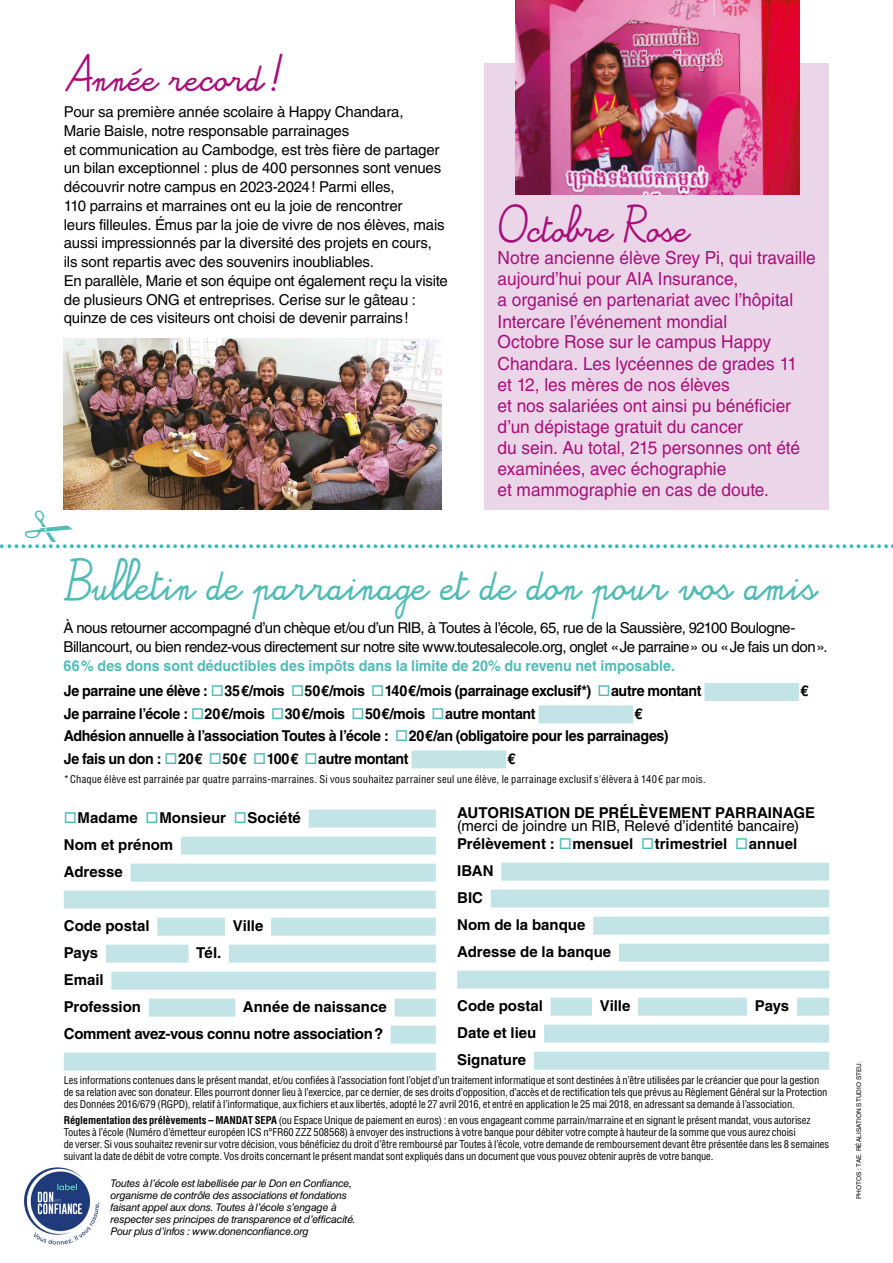
<style>
.page{position:relative;width:893px;height:1263px;background:#fff}
.page>*{position:absolute;margin:0;border:0;box-sizing:border-box;transform-origin:0 0}
.t1{font:28.5px "Alamain";color:#52bbb5}
.t2{font:25.5px "Alamain";color:#31b7bc}
.t3{font:25.5px "Alamain";letter-spacing:.005em;color:#a80f79}
.t4{font:18px/21px "Helvetica LT Std";color:#a80f79;scale:.96 1}
.t5{font:15px/18.8px "Helvetica LT Std";letter-spacing:-.015em;color:#000}
.t6{font:700 15px/22.5px "Helvetica LT Std";letter-spacing:-.015em;color:#000;scale:.95 1}
.t7{font:700 15px/27px "Helvetica LT Std";letter-spacing:-.015em;color:#000}
.t8{font:700 15px "Helvetica LT Std";letter-spacing:.005em;color:#000}
.t9{font:condensed 10.5px/12px "Helvetica LT Std";letter-spacing:-.01em;color:#000}
.t10{font:italic 10.5px/12px "Helvetica LT Std";letter-spacing:-.02em;color:#000}
.t11{font:condensed 10.5px "Helvetica LT Std";letter-spacing:.02em;color:#000}
.t12{font:6.45px "Helvetica LT Std";letter-spacing:.01em;color:#000}
.s1{color:#52bbb5}
.s2{font-weight:700}
</style>
<div class="page">
<div style="left:485px;top:64px;width:344px;height:446px;background:#ebd5e8"></div>
<div style="left:704px;top:683px;width:95px;height:18px;background:#c3e4e6"></div>
<div style="left:539px;top:705px;width:94px;height:18px;background:#c3e4e6"></div>
<div style="left:412px;top:750px;width:94px;height:18px;background:#c3e4e6"></div>
<div style="left:309px;top:810px;width:127px;height:18px;background:#c3e4e6"></div>
<div style="left:181px;top:837px;width:255px;height:18px;background:#c3e4e6"></div>
<div style="left:131px;top:864px;width:305px;height:18px;background:#c3e4e6"></div>
<div style="left:64px;top:891px;width:372px;height:18px;background:#c3e4e6"></div>
<div style="left:157px;top:918px;width:68px;height:18px;background:#c3e4e6"></div>
<div style="left:271px;top:918px;width:165px;height:18px;background:#c3e4e6"></div>
<div style="left:106px;top:945px;width:83px;height:18px;background:#c3e4e6"></div>
<div style="left:229px;top:945px;width:207px;height:18px;background:#c3e4e6"></div>
<div style="left:111px;top:972px;width:325px;height:18px;background:#c3e4e6"></div>
<div style="left:149px;top:999px;width:86px;height:18px;background:#c3e4e6"></div>
<div style="left:394px;top:999px;width:42px;height:18px;background:#c3e4e6"></div>
<div style="left:391px;top:1026px;width:45px;height:18px;background:#c3e4e6"></div>
<div style="left:64px;top:1053px;width:372px;height:18px;background:#c3e4e6"></div>
<div style="left:501px;top:863px;width:328px;height:18px;background:#c3e4e6"></div>
<div style="left:491px;top:890px;width:338px;height:18px;background:#c3e4e6"></div>
<div style="left:593px;top:917px;width:236px;height:18px;background:#c3e4e6"></div>
<div style="left:619px;top:944px;width:210px;height:18px;background:#c3e4e6"></div>
<div style="left:457px;top:971px;width:372px;height:18px;background:#c3e4e6"></div>
<div style="left:551px;top:998px;width:41px;height:18px;background:#c3e4e6"></div>
<div style="left:638px;top:998px;width:109px;height:18px;background:#c3e4e6"></div>
<div style="left:797px;top:998px;width:32px;height:18px;background:#c3e4e6"></div>
<div style="left:544px;top:1025px;width:285px;height:18px;background:#c3e4e6"></div>
<div style="left:534px;top:1052px;width:295px;height:18px;background:#c3e4e6"></div>
<img style="left:24px;top:1167px;width:76px;height:79px">
<img style="left:64px;top:338px;width:377px;height:172px">
<img style="left:515px;top:0;width:284px;height:195px">
<h2 class="t3" style="left:64px;top:67px;width:221px">Année record !</h2>
<p class="t5" style="left:64px;top:102px;width:385px">Pour sa première année scolaire à Happy Chandara,<br>Marie Baisle, notre responsable parrainages<br>et communication au Cambodge, est très fière de partager un bilan exceptionnel : plus de 400 personnes sont venues découvrir notre campus en 2023-2024! Parmi elles,<br>110 parrains et marraines ont eu la joie de rencontrer<br>leurs filleules. Émus par la joie de vivre de nos élèves, mais aussi impressionnés par la diversité des projets en cours, ils sont repartis avec des souvenirs inoubliables.<br>En parallèle, Marie et son équipe ont également reçu la visite de plusieurs ONG et entreprises. Cerise sur le gâteau : quinze de ces visiteurs ont choisi de devenir parrains!</p>
<h2 class="t3" style="left:498px;top:218px;width:193px">Octobre Rose</h2>
<p class="t4" style="left:498px;top:248px;width:333px">Notre ancienne élève Srey Pi, qui travaille aujourd’hui pour AIA Insurance,<br>a organisé en partenariat avec l’hôpital Intercare l’événement mondial<br>Octobre Rose sur le campus Happy Chandara. Les lycéennes de grades 11 et 12, les mères de nos élèves<br>et nos salariées ont ainsi pu bénéficier d’un dépistage gratuit du cancer<br>du sein. Au total, 215 personnes ont été examinées, avec échographie<br>et mammographie en cas de doute.</p>
<h2 class="t2" style="left:0;top:524px;width:892px">.................................................................................................................................</h2>
<h1 class="t1" style="left:64px;top:573px;width:755px">Bulletin de parrainage et de don pour vos amis</h1>
<p class="t5" style="left:64px;top:618px;width:766px">À nous retourner accompagné d’un chèque et/ou d’un RIB, à Toutes à l’école, 65, rue de la Saussière, 92100 Boulogne-<br>Billancourt, ou bien rendez-vous directement sur notre site www.toutesalecole.org, onglet «Je parraine» ou «Je fais un don».</p>
<h3 class="t6" style="left:64px;top:652px;width:673px;line-height:25.7px"><span class="s1">66% des dons sont déductibles des impôts dans la limite de 20% du revenu net imposable.<br></span>Je parraine une élève : <span class="s1">□</span>35€/mois <span class="s1">□</span>50€/mois <span class="s1">□</span>140€/mois (parrainage exclusif*) <span class="s1">□</span>autre montant</h3>
<h3 class="t6" style="left:800px;top:680px;width:10px">€</h3>
<h3 class="t6" style="left:64px;top:702px;width:498px">Je parraine l’école : <span class="s1">□</span>20€/mois <span class="s1">□</span>30€/mois <span class="s1">□</span>50€/mois <span class="s1">□</span>autre montant</h3>
<h3 class="t6" style="left:64px;top:702px;width:638px;text-indent:571px">€<br>Adhésion annuelle à l’association Toutes à l’école : <span class="s1">□</span>20€/an (obligatoire pour les parrainages)<br>Je fais un don : <span class="s1">□</span>20€ <span class="s1">□</span>50€ <span class="s1">□</span>100€ <span class="s1">□</span>autre montant</h3>
<h3 class="t6" style="left:507px;top:747px;width:10px">€</h3>
<p class="t11" style="left:64px;top:773px;width:643px">*Chaque élève est parrainée par quatre parrains-marraines. Si vous souhaitez parrainer seul une élève, le parrainage exclusif s'élèvera à 140€ par mois.</p>
<h3 class="t7" style="left:64px;top:804px;width:239px"><span class="s1">□</span>Madame <span class="s1">□</span>Monsieur <span class="s1">□</span>Société<br>Nom et prénom<br>Adresse</h3>
<h3 class="t8" style="left:457px;top:803px;width:360px">AUTORISATION DE PRÉLÈVEMENT PARRAINAGE</h3>
<h3 class="t5" style="left:457px;top:817px;width:343px;line-height:17.7px">(merci de joindre un RIB, Relevé d’identité bancaire)<br><span class="s2">Prélèvement :</span> <span class="s1">□</span><span class="s2">mensuel</span> <span class="s1">□</span><span class="s2">trimestriel</span> <span class="s1">□</span><span class="s2">annuel</span></h3>
<h3 class="t7" style="left:457px;top:857px;width:156px">IBAN<br>BIC<br>Nom de la banque<br>Adresse de la banque</h3>
<h3 class="t8" style="left:457px;top:997px;width:87px">Code postal</h3>
<h3 class="t7" style="left:600px;top:992px;width:32px">Ville</h3>
<h3 class="t7" style="left:755px;top:992px;width:36px">Pays</h3>
<h3 class="t7" style="left:457px;top:1019px;width:81px">Date et lieu<br>Signature</h3>
<p class="t9" style="left:64px;top:1074px;width:765px">Les informations contenues dans le présent mandat, et/ou confiées à l’association font l’objet d’un traitement informatique et sont destinées à n’être utilisées par le créancier que pour la gestion de sa relation avec son donateur. Elles pourront donner lieu à l’exercice, par ce dernier, de ses droits d’opposition, d’accès et de rectification tels que prévus au Règlement Général sur la Protection des Données 2016/679 (RGPD), relatif à l’informatique, aux fichiers et aux libertés, adopté le 27 avril 2016, et entré en application le 25 mai 2018, en adressant sa demande à l’association.</p>
<p class="t9" style="left:64px;top:1114px;width:767px"><span class="s2">Réglementation des prélèvements – MANDAT SEPA</span> (ou Espace Unique de paiement en euros) : en vous engageant comme parrain/marraine et en signant le présent mandat, vous autorisez Toutes à l’école (Numéro d’émetteur européen ICS n°FR60 ZZZ 508568) à envoyer des instructions à votre banque pour débiter votre compte à hauteur de la somme que vous aurez choisi<br>de verser. Si vous souhaitez revenir sur votre décision, vous bénéficiez du droit d’être remboursé par Toutes à l’école, votre demande de remboursement devant être présentée dans les 8 semaines suivant la date de débit de votre compte. Vos droits concernant le présent mandat sont expliqués dans un document que vous pouvez obtenir auprès de votre banque.</p>
<h3 class="t8" style="left:64px;top:917px;width:87px">Code postal</h3>
<h3 class="t7" style="left:233px;top:912px;width:32px">Ville</h3>
<h3 class="t7" style="left:64px;top:939px;width:36px">Pays</h3>
<h3 class="t7" style="left:196px;top:939px;width:27px">Tél.</h3>
<h3 class="t7" style="left:64px;top:966px;width:79px">Email<br>Profession</h3>
<h3 class="t7" style="left:64px;top:993px;width:325px;text-align:right">Année de naissance<br>Comment avez-vous connu notre association?</h3>
<p class="t10" style="left:111px;top:1177px;width:247px">Toutes à l’école est labellisée par le Don en Confiance, organisme de contrôle des associations et fondations faisant appel aux dons. Toutes à l’école s’engage à respecter ses principes de transparence et d’efficacité.<br>Pour plus d’infos : www.donenconfiance.org</p>
<p class="t12" style="left:855px;top:1199px;width:140px;rotate:-90deg">PHOTOS : TAE. RÉALISATION STUDIO STEU.</p>
</div>
